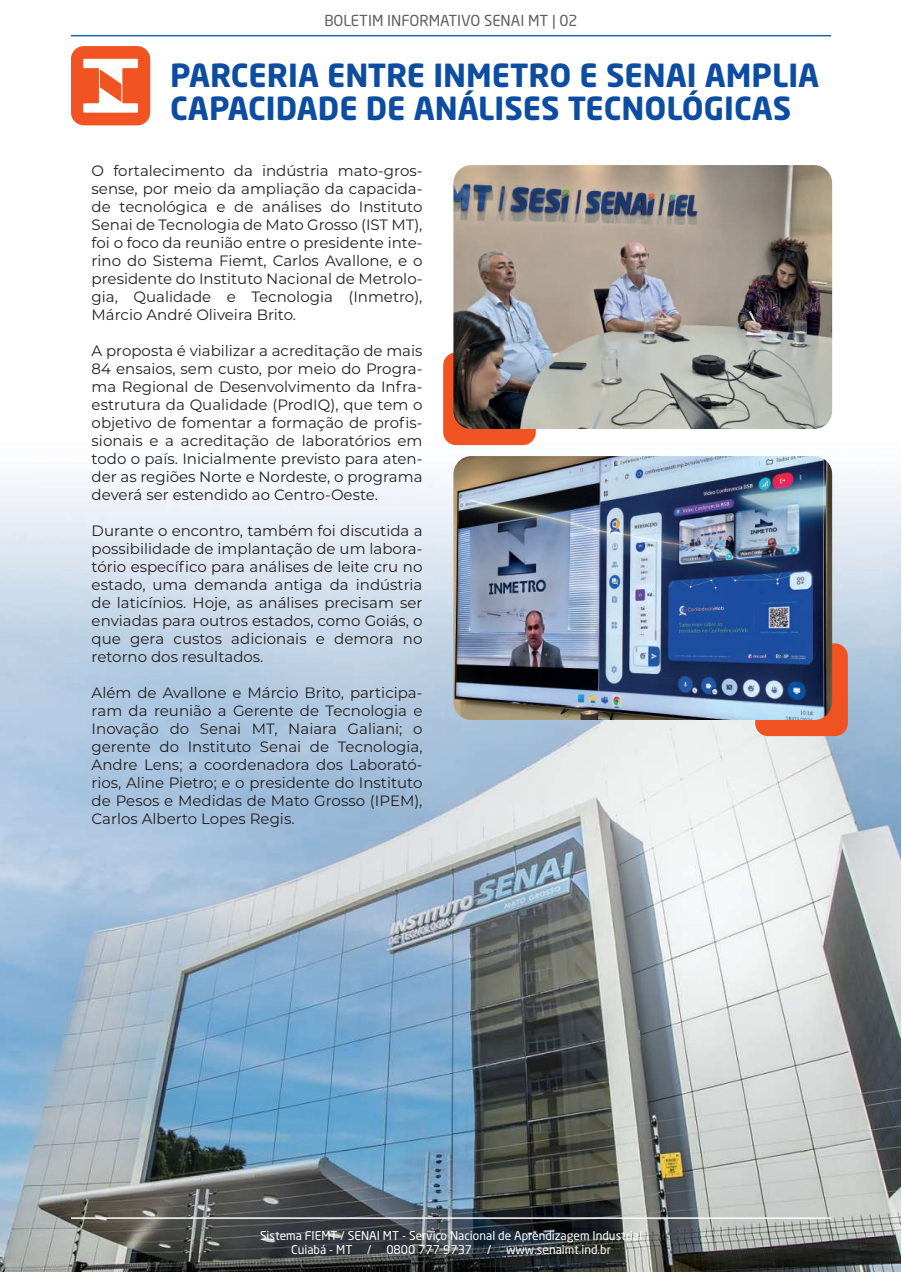
<style>
.page{position:relative;width:902px;height:1272px;background:#fff}
.page>*{position:absolute;margin:0;border:0;box-sizing:border-box;transform-origin:0 0}
.t1{font:700 31.5px/33px "Neo Sans Pro";color:#0d4da1}
.t2{font:15px/18px "Montserrat";color:#231f20;text-align:justify}
.t3{font:15px "Neo Sans Pro";color:#5b5f61}
.t4{font:12px/14.4px "Neo Sans Pro";color:#fff;text-align:center}
</style>
<div class="page">
<img style="left:0;top:181px;width:901px;height:1091px">
<hr style="left:71px;top:35px;width:760px;height:1px;background:#1567b0">
<hr style="left:71px;top:1217px;width:760px;height:2px;background:#fff">
<div style="left:71px;top:46px;width:79px;height:79px;background:#f15422;border-radius:13px"></div>
<div style="left:443px;top:352px;width:93px;height:93px;background:#f15422;border-radius:13px"></div>
<img style="left:453px;top:165px;width:379px;height:264px">
<div style="left:755px;top:643px;width:93px;height:93px;background:#f15422;border-radius:13px"></div>
<img style="left:453px;top:456px;width:379px;height:264px">
<svg style="left:83px;top:59px;width:55px;height:54px"></svg>
<p class="t3" style="left:324px;top:12px;width:255px">BOLETIM INFORMATIVO SENAI MT | 02</p>
<h1 class="t1" style="left:170px;top:58px;width:650px">PARCERIA ENTRE INMETRO E SENAI AMPLIA<br>CAPACIDADE DE ANÁLISES TECNOLÓGICAS</h1>
<p class="t2" style="left:92px;top:161px;width:332px">O fortalecimento da indústria mato-gros&shy;sense, por meio da ampliação da capacida&shy;de tecnológica e de análises do Instituto Senai de Tecnologia de Mato Grosso (IST MT), foi o foco da reunião entre o presidente inte&shy;rino do Sistema Fiemt, Carlos Avallone, e o presidente do Instituto Nacional de Metrolo&shy;gia, Qualidade e Tecnologia (Inmetro), Márcio André Oliveira Brito.</p>
<p class="t2" style="left:92px;top:341px;width:332px">A proposta é viabilizar a acreditação de mais 84 ensaios, sem custo, por meio do Progra&shy;ma Regional de Desenvolvimento da Infra&shy;estrutura da Qualidade (ProdIQ), que tem o objetivo de fomentar a formação de profis&shy;sionais e a acreditação de laboratórios em todo o país. Inicialmente previsto para aten&shy;der as regiões Norte e Nordeste, o programa deverá ser estendido ao Centro-Oeste.</p>
<p class="t2" style="left:92px;top:521px;width:332px">Durante o encontro, também foi discutida a possibilidade de implantação de um labora&shy;tório específico para análises de leite cru no estado, uma demanda antiga da indústria de laticínios. Hoje, as análises precisam ser enviadas para outros estados, como Goiás, o que gera custos adicionais e demora no retorno dos resultados.</p>
<p class="t2" style="left:92px;top:683px;width:332px">Além de Avallone e Márcio Brito, participa&shy;ram da reunião a Gerente de Tecnologia e Inovação do Senai MT, Naiara Galiani; o gerente do Instituto Senai de Tecnologia, Andre Lens; a coordenadora dos Laborató&shy;rios, Aline Pietro; e o presidente do Instituto de Pesos e Medidas de Mato Grosso (IPEM), Carlos Alberto Lopes Regis.</p>
<p class="t4" style="left:260px;top:1228px;width:383px">Sistema FIEMT / SENAI MT - Serviço Nacional de Aprendizagem Industrial<br>Cuiabá - MT / 0800 777 9737 / www.senaimt.ind.br</p>
</div>
